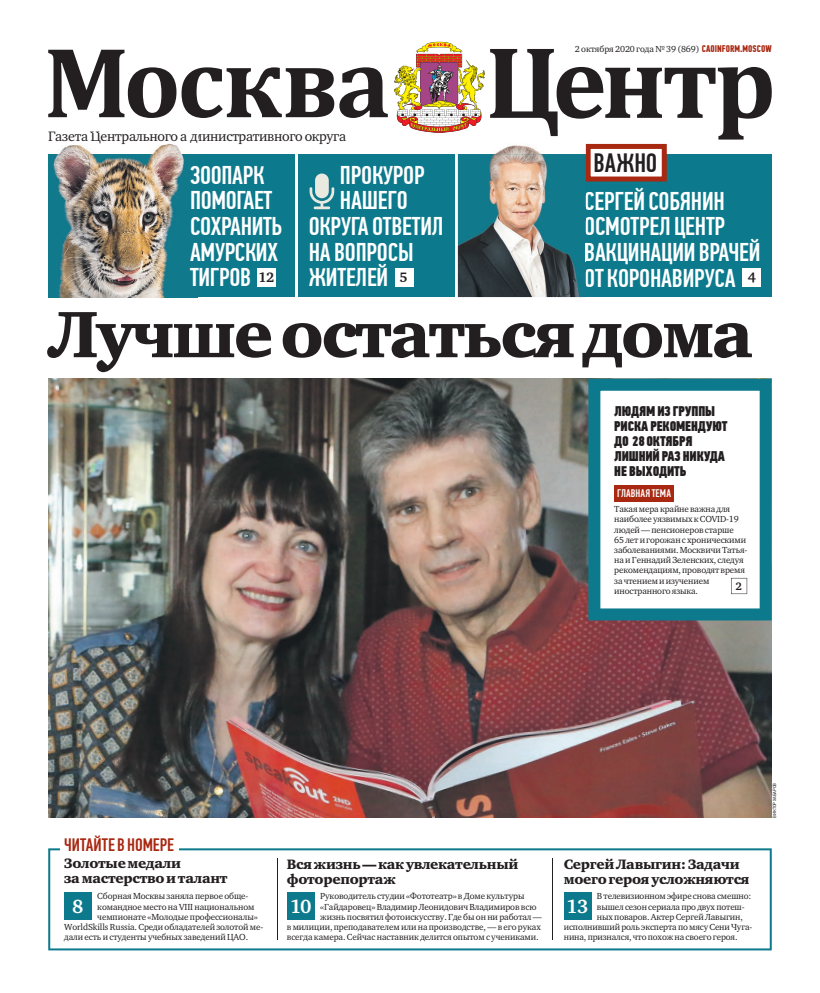
<style>
.page{position:relative;width:820px;height:993px;background:#fff}
.page>*{position:absolute;margin:0;border:0;box-sizing:border-box;transform-origin:0 0}
.t1{font:67.1px "Charter ITC Black";letter-spacing:-.035em;color:#231f20}
.t2{font:500 26.5px "PF Din Text Comp Pro";letter-spacing:-.005em;color:#231f20}
.t3{font:500 25.7px/25.7px "PF Din Text Comp Pro";letter-spacing:-.01em;color:#fff}
.t4{font:700 19.5px "Charter ITC";color:#fff}
.t5{font:500 18px "PF Din Text Comp Pro";color:#a82811}
.t6{font:14px/15px "Charter ITC Black";letter-spacing:-.02em;color:#231f20}
.t7{font:14px/15px "PF Din Text Comp Pro X Black";letter-spacing:-.01em;color:#231f20}
.t8{font:14px "Charter ITC";letter-spacing:-.02em;color:#231f20}
.t9{font:700 11.1px "Charter ITC";color:#231f20}
.t10{font:500 11px "PF Din Text Comp Pro";letter-spacing:.01em;color:#fff}
.t11{font:9px/10.2px "Charter ITC";letter-spacing:-.01em;color:#231f20}
.t12{font:4.5px "PF Din Text Pro";color:#231f20}
.s1{font-family:"PF Din Text Comp Pro";font-weight:700;font-size:9.7px;color:#a82811}
</style>
<div class="page">
<div style="left:48px;top:154px;width:723px;height:143px;background:#0c7a8c"></div>
<svg style="left:48px;top:50px;width:339px;height:68px"></svg>
<img style="left:48px;top:378px;width:723px;height:439px">
<div style="left:395px;top:268px;width:18px;height:18px;background:#fff"></div>
<div style="left:741px;top:268px;width:19px;height:18px;background:#fff"></div>
<hr style="left:295px;top:154px;width:2px;height:147px;background:#fff">
<hr style="left:455px;top:150px;width:2px;height:151px;background:#fff">
<svg style="left:588px;top:378px;width:183px;height:242px"></svg>
<svg style="left:730px;top:577px;width:16px;height:17px"></svg>
<div style="left:614px;top:485px;width:59px;height:16px;background:#a82811"></div>
<svg style="left:48px;top:848px;width:723px;height:102px"></svg>
<div style="left:64px;top:892px;width:28px;height:27px;background:#0c7a8c"></div>
<div style="left:60px;top:834px;width:119px;height:20px;background:#fff"></div>
<hr style="left:277px;top:858px;width:1px;height:81px;background:#231f20">
<hr style="left:552px;top:858px;width:1px;height:81px;background:#231f20">
<div style="left:563px;top:892px;width:28px;height:27px;background:#0c7a8c"></div>
<div style="left:287px;top:892px;width:27px;height:27px;background:#0c7a8c"></div>
<img style="left:457px;top:181px;width:123px;height:116px">
<svg style="left:394px;top:42px;width:377px;height:139px"></svg>
<svg style="left:585px;top:195px;width:1px;height:12px"></svg>
<svg style="left:585px;top:220px;width:1px;height:64px"></svg>
<img style="left:585px;top:144px;width:1px;height:37px">
<img style="left:59px;top:144px;width:123px;height:10px">
<img style="left:53px;top:154px;width:132px;height:143px">
<div style="left:257px;top:268px;width:19px;height:18px;background:#fff"></div>
<svg style="left:309px;top:173px;width:25px;height:36px"></svg>
<p class="t8" style="left:48px;top:127px;width:151px">Газета Центрального а д</p>
<p class="t3" style="left:190px;top:164px;width:93px">ЗООПАРК<br>ПОМОГАЕТ<br>СОХРАНИТЬ<br>АМУРСКИХ<br>ТИГРОВ <sup>12</sup></p>
<p class="t8" style="left:186px;top:127px;width:162px">дминистративного округа</p>
<p class="t3" style="left:340px;top:164px;width:86px">ПРОКУРОР</p>
<p class="t3" style="left:340px;top:190px;width:69px">НАШЕГО</p>
<p class="t3" style="left:308px;top:216px;width:136px">ОКРУГА ОТВЕТИЛ</p>
<p class="t3" style="left:308px;top:241px;width:106px">НА ВОПРОСЫ</p>
<p class="t3" style="left:308px;top:267px;width:100px">ЖИТЕЛЕЙ <sup>5</sup></p>
<p class="t11" style="left:574px;top:43px;width:198px">2 октября 2020 года № 39 (869) <span class="s1">CAOINFORM.MOSCOW</span></p>
<p class="t2" style="left:593px;top:152px;width:65px">ВАЖНО</p>
<p class="t3" style="left:584px;top:190px;width:178px">СЕРГЕЙ СОБЯНИН<br>ОСМОТРЕЛ ЦЕНТР<br>ВАКЦИНАЦИИ ВРАЧЕЙ<br>ОТ КОРОНАВИРУСА <sup>4</sup></p>
<p class="t1" style="left:48px;top:292px;width:706px">Лучше остаться дома</p>
<p class="t7" style="left:614px;top:405px;width:115px">ЛЮДЯМ ИЗ ГРУППЫ<br>РИСКА РЕКОМЕНДУЮТ<br>ДО 28 ОКТЯБРЯ<br>ЛИШНИЙ РАЗ НИКУДА<br>НЕ ВЫХОДИТЬ</p>
<p class="t11" style="left:614px;top:504px;width:135px">Такая мера крайне важна для наиболее уязвимых к COVID-19 людей — пенсионеров старше<br>65 лет и горожан с хроническими заболеваниями. Москвичи Татья&shy;на и Геннадий Зеленских, следуя рекомендациям, проводят время за чтением и изучением иностранного языка.</p>
<p class="t10" style="left:616px;top:488px;width:55px">ГЛАВНАЯ ТЕМА</p>
<p class="t9" style="left:735px;top:579px;width:8px">2</p>
<p class="t5" style="left:64px;top:836px;width:111px">ЧИТАЙТЕ В НОМЕРЕ</p>
<p class="t6" style="left:64px;top:855px;width:165px">Золотые медали<br>за мастерство и талант</p>
<p class="t11" style="left:97px;top:890px;width:153px">Сборная Москвы заняла первое обще-</p>
<p class="t11" style="left:97px;top:901px;width:159px">командное место на VIII национальном</p>
<p class="t11" style="left:97px;top:911px;width:162px">чемпионате «Молодые профессионалы»</p>
<p class="t11" style="left:64px;top:921px;width:201px">WorldSkills Russia. Среди обладателей золотой ме-</p>
<p class="t11" style="left:64px;top:931px;width:185px">дали есть и студенты учебных заведений ЦАО.</p>
<p class="t4" style="left:72px;top:893px;width:13px">8</p>
<p class="t6" style="left:287px;top:856px;width:233px">Вся жизнь — как увлекательный фоторепортаж</p>
<p class="t11" style="left:320px;top:890px;width:206px">Руководитель студии «Фототеатр» в Доме культуры</p>
<p class="t11" style="left:320px;top:901px;width:218px">«Гайдаровец» Владимир Леонидович Владимиров всю</p>
<p class="t11" style="left:320px;top:911px;width:223px">жизнь посвятил фотоискусству. Где бы он ни работал —</p>
<p class="t11" style="left:287px;top:921px;width:255px">в милиции, преподавателем или на производстве, — в его руках</p>
<p class="t11" style="left:287px;top:931px;width:253px">всегда камера. Сейчас наставник делится опытом с учениками.</p>
<p class="t4" style="left:290px;top:893px;width:23px">10</p>
<p class="t6" style="left:563px;top:856px;width:187px">Сергей Лавыгин: Задачи моего героя усложняются</p>
<p class="t11" style="left:596px;top:890px;width:156px">В телевизионном эфире снова смешно:</p>
<p class="t11" style="left:596px;top:901px;width:149px">вышел сезон сериала про двух потеш-</p>
<p class="t11" style="left:596px;top:911px;width:147px">ных поваров. Актер Сергей Лавыгин,</p>
<p class="t11" style="left:563px;top:921px;width:190px">исполнивший роль эксперта по мясу Сени Чуга-</p>
<p class="t11" style="left:563px;top:931px;width:175px">нина, признался, что похож на своего героя.</p>
<p class="t4" style="left:566px;top:893px;width:23px">13</p>
<p class="t12" style="left:772px;top:817px;width:36px;rotate:-90deg">ВИКТОР ХАБАРОВ</p>
</div>
